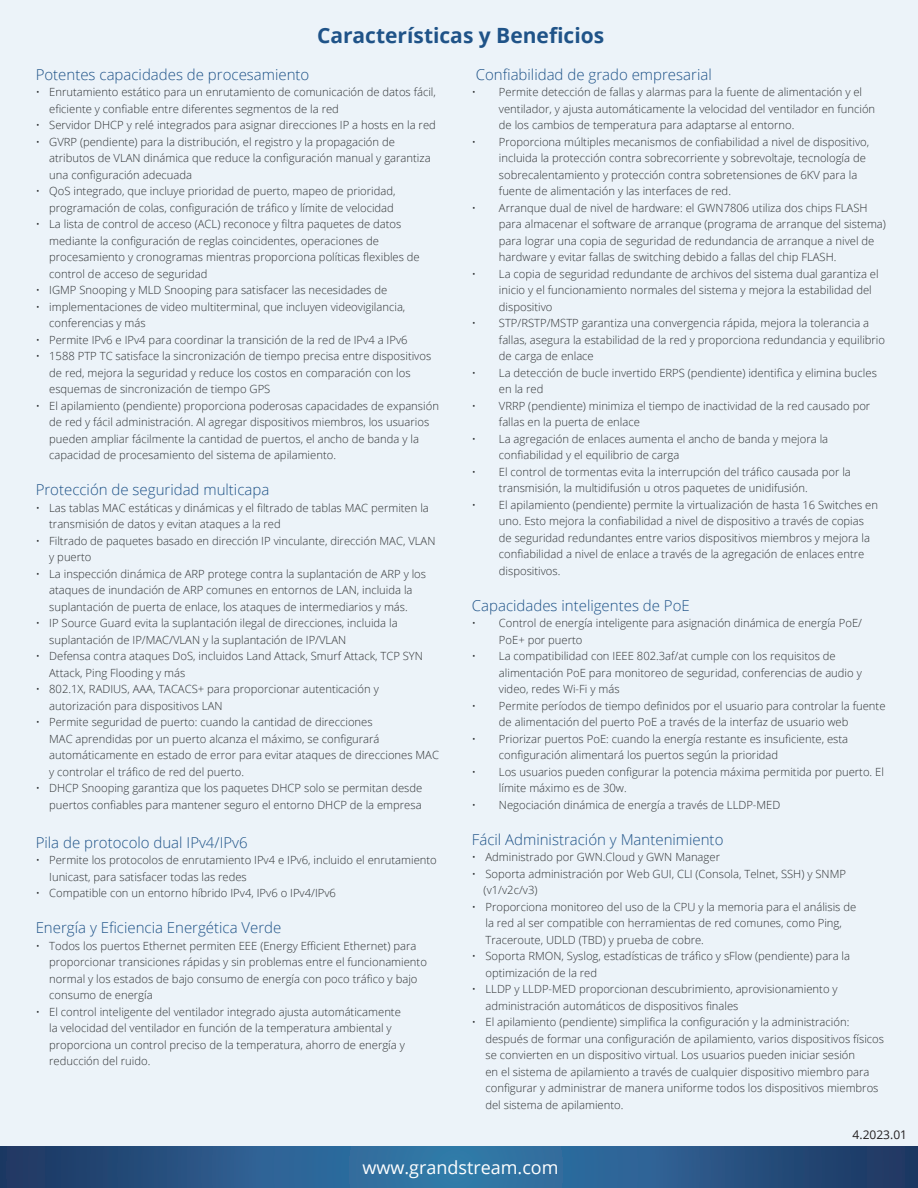
<style>
.page{position:relative;width:918px;height:1188px;background:#fff}
.page>*{position:absolute;margin:0;border:0;box-sizing:border-box;transform-origin:0 0}
.Body{font:700 21px "Open Sans";color:#1f5388}
.t1{font:18px "Open Sans";color:#fff}
.t2{font:300 15px "Open Sans";color:#1f5388}
.t3{font:12px "Open Sans";color:#231f20}
.t4{font:300 11.25px/16.5px "Open Sans";color:#2f3234}
</style>
<div class="page">
<div style="left:0;top:0;width:918px;height:1146px;background:#ecf3f9"></div>
<svg style="left:0;top:1146px;width:918px;height:42px"></svg>
<p class="Body" style="left:317px;top:21px;width:289px">Características y Beneficios</p>
<p class="t2" style="left:36px;top:64px;width:275px">Potentes capacidades de procesamiento</p>
<p class="t4" style="left:49px;top:83px;width:388px;text-indent:-14px">• Enrutamiento estático para un enrutamiento de comunicación de datos fácil, eficiente y confiable entre diferentes segmentos de la red</p>
<p class="t4" style="left:36px;top:116px;width:402px">• Servidor DHCP y relé integrados para asignar direcciones IP a hosts en la red</p>
<p class="t4" style="left:49px;top:133px;width:383px;text-indent:-14px">• GVRP (pendiente) para la distribución, el registro y la propagación de atributos de VLAN dinámica que reduce la configuración manual y garantiza una configuración adecuada</p>
<p class="t4" style="left:36px;top:182px;width:361px;text-align:right">• QoS integrado, que incluye prioridad de puerto, mapeo de prioridad, programación de colas, configuración de tráfico y límite de velocidad</p>
<p class="t4" style="left:49px;top:215px;width:372px;text-indent:-14px">• La lista de control de acceso (ACL) reconoce y filtra paquetes de datos mediante la configuración de reglas coincidentes, operaciones de procesamiento y cronogramas mientras proporciona políticas flexibles de control de acceso de seguridad</p>
<p class="t4" style="left:36px;top:281px;width:353px">• IGMP Snooping y MLD Snooping para satisfacer las necesidades de</p>
<p class="t4" style="left:49px;top:298px;width:358px;text-indent:-14px">• implementaciones de video multiterminal, que incluyen videovigilancia, conferencias y más</p>
<p class="t4" style="left:36px;top:331px;width:373px">• Permite IPv6 e IPv4 para coordinar la transición de la red de IPv4 a IPv6</p>
<p class="t4" style="left:49px;top:347px;width:384px;text-indent:-14px">• 1588 PTP TC satisface la sincronización de tiempo precisa entre dispositivos de red, mejora la seguridad y reduce los costos en comparación con los esquemas de sincronización de tiempo GPS</p>
<p class="t4" style="left:49px;top:397px;width:391px;text-indent:-14px">• El apilamiento (pendiente) proporciona poderosas capacidades de expansión de red y fácil administración. Al agregar dispositivos miembros, los usuarios pueden ampliar fácilmente la cantidad de puertos, el ancho de banda y la capacidad de procesamiento del sistema de apilamiento.</p>
<p class="t2" style="left:36px;top:479px;width:235px">Protección de seguridad multicapa</p>
<p class="t4" style="left:49px;top:499px;width:381px;text-indent:-14px">• Las tablas MAC estáticas y dinámicas y el filtrado de tablas MAC permiten la transmisión de datos y evitan ataques a la red</p>
<p class="t4" style="left:49px;top:532px;width:388px;text-indent:-14px">• Filtrado de paquetes basado en dirección IP vinculante, dirección MAC, VLAN y puerto</p>
<p class="t4" style="left:36px;top:565px;width:392px;text-align:center">• La inspección dinámica de ARP protege contra la suplantación de ARP y los ataques de inundación de ARP comunes en entornos de LAN, incluida la suplantación de puerta de enlace, los ataques de intermediarios y más.</p>
<p class="t4" style="left:49px;top:614px;width:350px;text-indent:-14px">• IP Source Guard evita la suplantación ilegal de direcciones, incluida la suplantación de IP/MAC/VLAN y la suplantación de IP/VLAN</p>
<p class="t4" style="left:49px;top:647px;width:375px;text-indent:-14px">• Defensa contra ataques DoS, incluidos Land Attack, Smurf Attack, TCP SYN<br>Attack, Ping Flooding y más</p>
<p class="t4" style="left:49px;top:680px;width:331px;text-indent:-14px">• 802.1X, RADIUS, AAA, TACACS+ para proporcionar autenticación y autorización para dispositivos LAN</p>
<p class="t4" style="left:49px;top:713px;width:391px;text-indent:-14px">• Permite seguridad de puerto: cuando la cantidad de direcciones<br>MAC aprendidas por un puerto alcanza el máximo, se configurará automáticamente en estado de error para evitar ataques de direcciones MAC y controlar el tráfico de red del puerto.</p>
<p class="t4" style="left:36px;top:779px;width:388px;text-align:right">• DHCP Snooping garantiza que los paquetes DHCP solo se permitan desde puertos confiables para mantener seguro el entorno DHCP de la empresa</p>
<p class="t2" style="left:36px;top:832px;width:213px">Pila de protocolo dual IPv4/IPv6</p>
<p class="t4" style="left:49px;top:851px;width:389px;text-indent:-14px">• Permite los protocolos de enrutamiento IPv4 e IPv6, incluido el enrutamiento<br>Iunicast, para satisfacer todas las redes</p>
<p class="t4" style="left:36px;top:884px;width:302px">• Compatible con un entorno híbrido IPv4, IPv6 o IPv4/IPv6</p>
<p class="t2" style="left:36px;top:917px;width:247px">Energía y Eficiencia Energética Verde</p>
<p class="t4" style="left:49px;top:937px;width:379px;text-indent:-14px">• Todos los puertos Ethernet permiten EEE (Energy Efficient Ethernet) para proporcionar transiciones rápidas y sin problemas entre el funcionamiento normal y los estados de bajo consumo de energía con poco tráfico y bajo consumo de energía</p>
<p class="t4" style="left:49px;top:1003px;width:357px;text-indent:-14px">• El control inteligente del ventilador integrado ajusta automáticamente la velocidad del ventilador en función de la temperatura ambiental y proporciona un control preciso de la temperatura, ahorro de energía y reducción del ruido.</p>
<p class="t2" style="left:476px;top:64px;width:237px">Confiabilidad de grado empresarial</p>
<p class="t4" style="left:499px;top:83px;width:378px;text-indent:-27px">• Permite detección de fallas y alarmas para la fuente de alimentación y el ventilador, y ajusta automáticamente la velocidad del ventilador en función de los cambios de temperatura para adaptarse al entorno.</p>
<p class="t4" style="left:499px;top:133px;width:372px;text-indent:-27px">• Proporciona múltiples mecanismos de confiabilidad a nivel de dispositivo, incluida la protección contra sobrecorriente y sobrevoltaje, tecnología de sobrecalentamiento y protección contra sobretensiones de 6KV para la fuente de alimentación y las interfaces de red.</p>
<p class="t4" style="left:499px;top:199px;width:389px;text-indent:-27px">• Arranque dual de nivel de hardware: el GWN7806 utiliza dos chips FLASH para almacenar el software de arranque (programa de arranque del sistema) para lograr una copia de seguridad de redundancia de arranque a nivel de hardware y evitar fallas de switching debido a fallas del chip FLASH.</p>
<p class="t4" style="left:499px;top:265px;width:381px;text-indent:-27px">• La copia de seguridad redundante de archivos del sistema dual garantiza el inicio y el funcionamiento normales del sistema y mejora la estabilidad del dispositivo</p>
<p class="t4" style="left:499px;top:314px;width:388px;text-indent:-27px">• STP/RSTP/MSTP garantiza una convergencia rápida, mejora la tolerancia a fallas, asegura la estabilidad de la red y proporciona redundancia y equilibrio de carga de enlace</p>
<p class="t4" style="left:499px;top:364px;width:379px;text-indent:-27px">• La detección de bucle invertido ERPS (pendiente) identifica y elimina bucles en la red</p>
<p class="t4" style="left:499px;top:397px;width:373px;text-indent:-27px">• VRRP (pendiente) minimiza el tiempo de inactividad de la red causado por fallas en la puerta de enlace</p>
<p class="t4" style="left:499px;top:430px;width:331px;text-indent:-27px">• La agregación de enlaces aumenta el ancho de banda y mejora la confiabilidad y el equilibrio de carga</p>
<p class="t4" style="left:499px;top:463px;width:353px;text-indent:-27px">• El control de tormentas evita la interrupción del tráfico causada por la transmisión, la multidifusión u otros paquetes de unidifusión.</p>
<p class="t4" style="left:499px;top:496px;width:381px;text-indent:-27px">• El apilamiento (pendiente) permite la virtualización de hasta 16 Switches en uno. Esto mejora la confiabilidad a nivel de dispositivo a través de copias de seguridad redundantes entre varios dispositivos miembros y mejora la confiabilidad a nivel de enlace a través de la agregación de enlaces entre dispositivos.</p>
<p class="t2" style="left:472px;top:595px;width:219px">Capacidades inteligentes de PoE</p>
<p class="t4" style="left:499px;top:614px;width:365px;text-indent:-27px">• Control de energía inteligente para asignación dinámica de energía PoE/<br>PoE+ por puerto</p>
<p class="t4" style="left:499px;top:647px;width:364px;text-indent:-27px">• La compatibilidad con IEEE 802.3af/at cumple con los requisitos de alimentación PoE para monitoreo de seguridad, conferencias de audio y video, redes Wi-Fi y más</p>
<p class="t4" style="left:499px;top:697px;width:388px;text-indent:-27px">• Permite períodos de tiempo definidos por el usuario para controlar la fuente de alimentación del puerto PoE a través de la interfaz de usuario web</p>
<p class="t4" style="left:499px;top:730px;width:351px;text-indent:-27px">• Priorizar puertos PoE: cuando la energía restante es insuficiente, esta configuración alimentará los puertos según la prioridad</p>
<p class="t4" style="left:499px;top:763px;width:387px;text-indent:-27px">• Los usuarios pueden configurar la potencia máxima permitida por puerto. El límite máximo es de 30w.</p>
<p class="t4" style="left:472px;top:796px;width:310px">• Negociación dinámica de energía a través de LLDP-MED</p>
<p class="t2" style="left:472px;top:829px;width:253px">Fácil Administración y Mantenimiento</p>
<p class="t4" style="left:472px;top:848px;width:250px">• Administrado por GWN.Cloud y GWN Manager</p>
<p class="t4" style="left:472px;top:865px;width:376px">• Soporta administración por Web GUI, CLI (Consola, Telnet, SSH) y SNMP</p>
<p class="t4" style="left:484px;top:881px;width:55px">(v1/v2c/v3)</p>
<p class="t4" style="left:485px;top:898px;width:372px;text-indent:-14px">• Proporciona monitoreo del uso de la CPU y la memoria para el análisis de la red al ser compatible con herramientas de red comunes, como Ping,<br>Traceroute, UDLD (TBD) y prueba de cobre.</p>
<p class="t4" style="left:485px;top:947px;width:366px;text-indent:-14px">• Soporta RMON, Syslog, estadísticas de tráfico y sFlow (pendiente) para la optimización de la red</p>
<p class="t4" style="left:485px;top:980px;width:354px;text-indent:-14px">• LLDP y LLDP-MED proporcionan descubrimiento, aprovisionamiento y administración automáticos de dispositivos finales</p>
<p class="t4" style="left:485px;top:1013px;width:400px;text-indent:-14px">• El apilamiento (pendiente) simplifica la configuración y la administración: después de formar una configuración de apilamiento, varios dispositivos físicos se convierten en un dispositivo virtual. Los usuarios pueden iniciar sesión<br>en el sistema de apilamiento a través de cualquier dispositivo miembro para configurar y administrar de manera uniforme todos los dispositivos miembros del sistema de apilamiento.</p>
<p class="t3" style="left:853px;top:1127px;width:56px">4.2023.01</p>
<p class="t1" style="left:362px;top:1155px;width:198px">www.grandstream.com</p>
</div>
